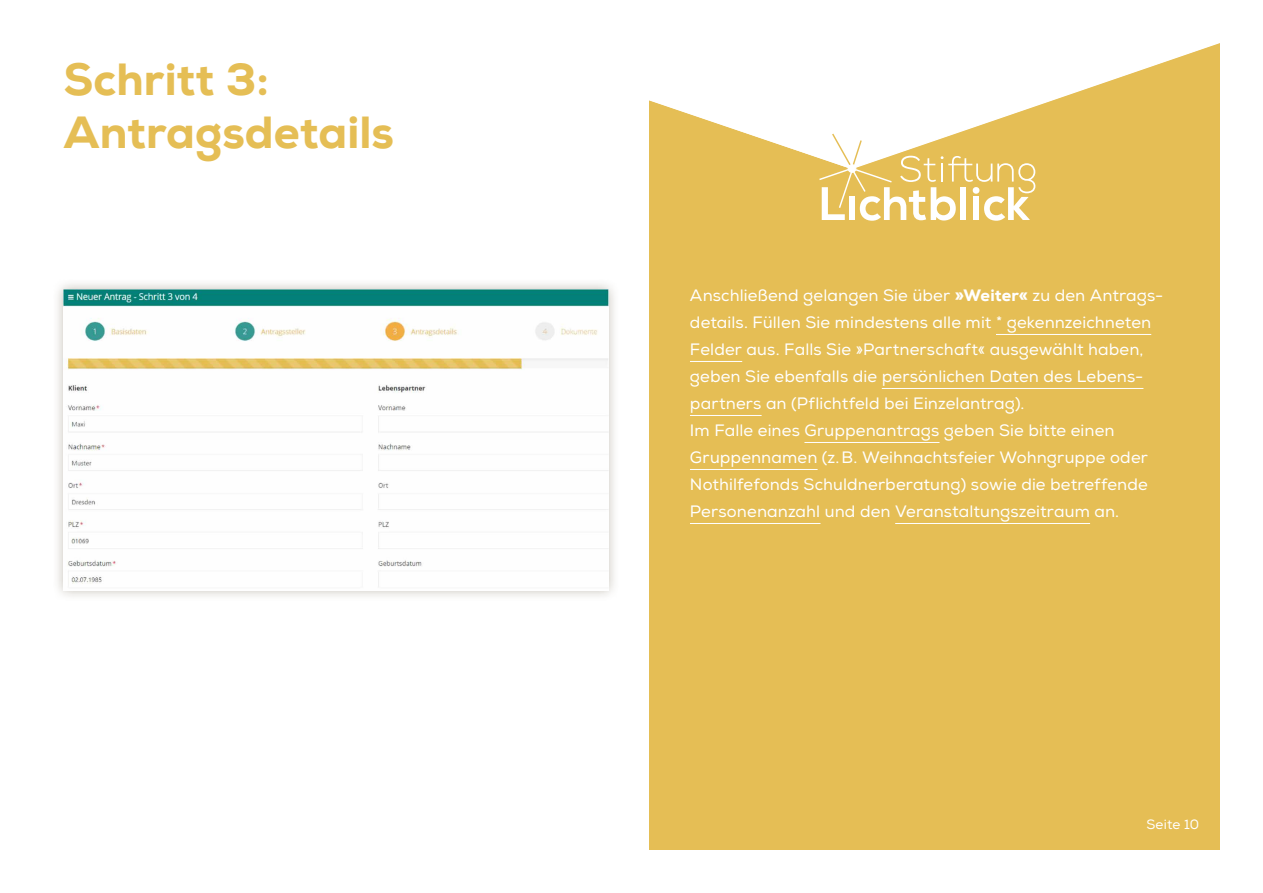
<style>
.page{position:relative;width:1263px;height:893px;background:#fff}
.page>*{position:absolute;margin:0;border:0;box-sizing:border-box;transform-origin:0 0}
.t1{font:800 45px/52.5px "Nexa";color:#e5be55}
.t2{font:16.5px/27px "Nexa";letter-spacing:.01em;color:#fff}
.t3{font:13.5px "Nexa";letter-spacing:.01em;color:#fff}
.s1{font-weight:800}
</style>
<div class="page">
<div style="left:649px;top:181px;width:571px;height:669px;background:#e5be55"></div>
<svg style="left:649px;top:100px;width:173px;height:84px"></svg>
<svg style="left:818px;top:43px;width:402px;height:138px"></svg>
<svg style="left:822px;top:132px;width:213px;height:89px"></svg>
<div style="left:973px;top:197px;width:6px;height:23px;background:#fff"></div>
<hr style="left:996px;top:334px;width:155px;height:1px;background:#fff">
<hr style="left:690px;top:361px;width:52px;height:1px;background:#fff">
<hr style="left:882px;top:388px;width:261px;height:1px;background:#fff">
<hr style="left:690px;top:415px;width:72px;height:1px;background:#fff">
<hr style="left:804px;top:442px;width:135px;height:1px;background:#fff">
<hr style="left:690px;top:469px;width:127px;height:1px;background:#fff">
<hr style="left:690px;top:523px;width:130px;height:1px;background:#fff">
<hr style="left:895px;top:523px;width:195px;height:1px;background:#fff">
<div style="left:52px;top:277px;width:568px;height:324px;background:#6a5e46;opacity:.4"></div>
<img style="left:64px;top:289px;width:544px;height:301px">
<h1 class="t1" style="left:64px;top:54px;width:332px">Schritt 3:<br>Antragsdetails</h1>
<p class="t2" style="left:690px;top:282px;width:475px">Anschließend gelangen Sie über <span class="s1">»Weiter«</span> zu den Antrags&shy;details. Füllen Sie mindestens alle mit * gekennzeichneten Felder aus. Falls Sie »Partnerschaft« ausgewählt haben, geben Sie ebenfalls die persönlichen Daten des Lebens&shy;partners an (Pflichtfeld bei Einzelantrag).<br>Im Falle eines Gruppenantrags geben Sie bitte einen Gruppennamen (z. B. Weihnachtsfeier Wohngruppe oder Nothilfefonds Schuldnerberatung) sowie die betreffende Personenanzahl und den Veranstaltungszeitraum an.</p>
<p class="t3" style="left:1146px;top:816px;width:54px">Seite 10</p>
</div>
